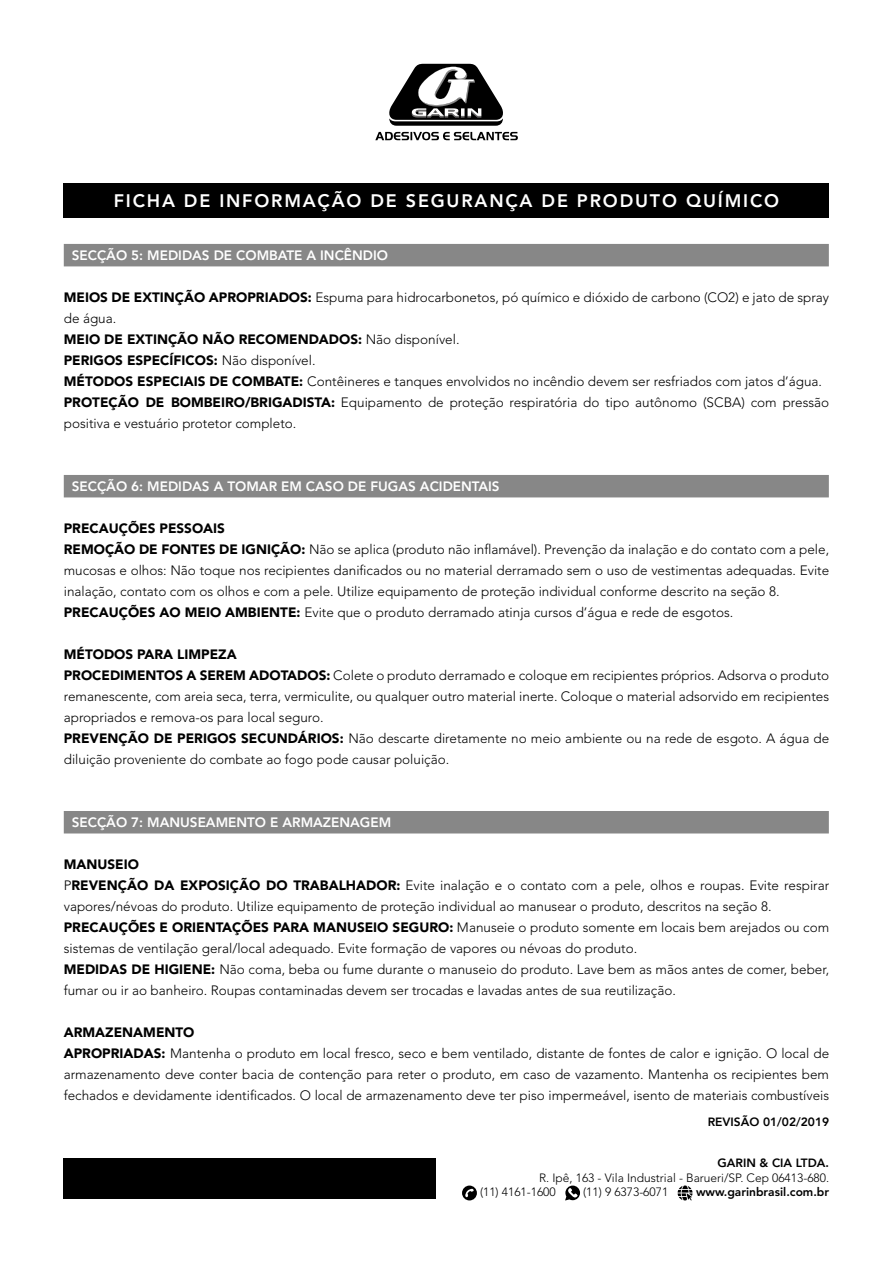
<style>
.page{position:relative;width:893px;height:1263px;background:#fff}
.page>*{position:absolute;margin:0;border:0;box-sizing:border-box;transform-origin:0 0}
.t1{font:800 18px "Avenir LT Std";letter-spacing:.1em;color:#fff}
.t2{font:300 13.5px/21px "Avenir LT Std";color:#000}
.t3{font:800 13.5px "Avenir LT Std";color:#fff}
.t4{font:300 12px/14.4px "Avenir LT Std";color:#000}
.t5{font:800 12px "Avenir";color:#000}
.t6{font:800 12px "Avenir LT Std";color:#000}
.s1{font-weight:900}
</style>
<div class="page">
<svg style="left:462px;top:1185px;width:15px;height:15px"></svg>
<svg style="left:565px;top:1185px;width:15px;height:15px"></svg>
<svg style="left:678px;top:1185px;width:14px;height:15px"></svg>
<svg style="left:375px;top:132px;width:143px;height:8px"></svg>
<svg style="left:389px;top:64px;width:114px;height:62px"></svg>
<div style="left:64px;top:183px;width:765px;height:35px;background:#000"></div>
<div style="left:64px;top:1158px;width:372px;height:41px;background:#000"></div>
<div style="left:64px;top:244px;width:765px;height:22px;background:#878787"></div>
<div style="left:64px;top:475px;width:765px;height:22px;background:#878787"></div>
<div style="left:64px;top:811px;width:765px;height:22px;background:#878787"></div>
<h1 class="t1" style="left:114px;top:190px;width:667px">FICHA DE INFORMAÇÃO DE SEGURANÇA DE PRODUTO QUÍMICO</h1>
<p class="t3" style="left:72px;top:247px;width:318px">SECÇÃO 5: MEDIDAS DE COMBATE A INCÊNDIO</p>
<p class="t2" style="left:64px;top:287px;width:767px"><span class="s1">MEIOS DE EXTINÇÃO APROPRIADOS:</span> Espuma para hidrocarbonetos, pó químico e dióxido de carbono (CO2) e jato de spray de água.<br><span class="s1">MEIO DE EXTINÇÃO NÃO RECOMENDADOS:</span> Não disponível.<br><span class="s1">PERIGOS ESPECÍFICOS:</span> Não disponível.<br><span class="s1">MÉTODOS ESPECIAIS DE COMBATE:</span> Contêineres e tanques envolvidos no incêndio devem ser resfriados com jatos d’água.<br><span class="s1">PROTEÇÃO DE BOMBEIRO/BRIGADISTA:</span> Equipamento de proteção respiratória do tipo autônomo (SCBA) com pressão positiva e vestuário protetor completo.</p>
<p class="t3" style="left:72px;top:478px;width:429px">SECÇÃO 6: MEDIDAS A TOMAR EM CASO DE FUGAS ACIDENTAIS</p>
<p class="t2" style="left:64px;top:518px;width:767px"><span class="s1">PRECAUÇÕES PESSOAIS<br>REMOÇÃO DE FONTES DE IGNIÇÃO:</span> Não se aplica (produto não inflamável). Prevenção da inalação e do contato com a pele, mucosas e olhos: Não toque nos recipientes danificados ou no material derramado sem o uso de vestimentas adequadas. Evite inalação, contato com os olhos e com a pele. Utilize equipamento de proteção individual conforme descrito na seção 8.<br><span class="s1">PRECAUÇÕES AO MEIO AMBIENTE:</span> Evite que o produto derramado atinja cursos d’água e rede de esgotos.</p>
<p class="t2" style="left:64px;top:644px;width:767px"><span class="s1">MÉTODOS PARA LIMPEZA<br>PROCEDIMENTOS A SEREM ADOTADOS:</span> Colete o produto derramado e coloque em recipientes próprios. Adsorva o produto remanescente, com areia seca, terra, vermiculite, ou qualquer outro material inerte. Coloque o material adsorvido em recipientes apropriados e remova-os para local seguro.<br><span class="s1">PREVENÇÃO DE PERIGOS SECUNDÁRIOS:</span> Não descarte diretamente no meio ambiente ou na rede de esgoto. A água de diluição proveniente do combate ao fogo pode causar poluição.</p>
<p class="t3" style="left:72px;top:814px;width:321px">SECÇÃO 7: MANUSEAMENTO E ARMAZENAGEM</p>
<p class="t2" style="left:64px;top:854px;width:767px"><span class="s1">MANUSEIO<br></span>P<span class="s1">REVENÇÃO DA EXPOSIÇÃO DO TRABALHADOR:</span> Evite inalação e o contato com a pele, olhos e roupas. Evite respirar vapores/névoas do produto. Utilize equipamento de proteção individual ao manusear o produto, descritos na seção 8.<br><span class="s1">PRECAUÇÕES E ORIENTAÇÕES PARA MANUSEIO SEGURO:</span> Manuseie o produto somente em locais bem arejados ou com sistemas de ventilação geral/local adequado. Evite formação de vapores ou névoas do produto.<br><span class="s1">MEDIDAS DE HIGIENE:</span> Não coma, beba ou fume durante o manuseio do produto. Lave bem as mãos antes de comer, beber, fumar ou ir ao banheiro. Roupas contaminadas devem ser trocadas e lavadas antes de sua reutilização.</p>
<p class="t2" style="left:64px;top:1022px;width:767px"><span class="s1">ARMAZENAMENTO<br>APROPRIADAS:</span> Mantenha o produto em local fresco, seco e bem ventilado, distante de fontes de calor e ignição. O local de armazenamento deve conter bacia de contenção para reter o produto, em caso de vazamento. Mantenha os recipientes bem fechados e devidamente identificados. O local de armazenamento deve ter piso impermeável, isento de materiais combustíveis</p>
<p class="t5" style="left:708px;top:1113px;width:123px">REVISÃO 01/02/2019</p>
<p class="t5" style="left:718px;top:1154px;width:113px">GARIN &amp; CIA LTDA.</p>
<p class="t4" style="left:480px;top:1170px;width:351px;text-indent:59px">R. Ipê, 163 - Vila Industrial - Barueri/SP. Cep 06413-680. (11) 4161-1600</p>
<p class="t4" style="left:583px;top:1185px;width:87px">(11) 9 6373-6071</p>
<p class="t6" style="left:696px;top:1185px;width:135px">www.garinbrasil.com.br</p>
</div>
